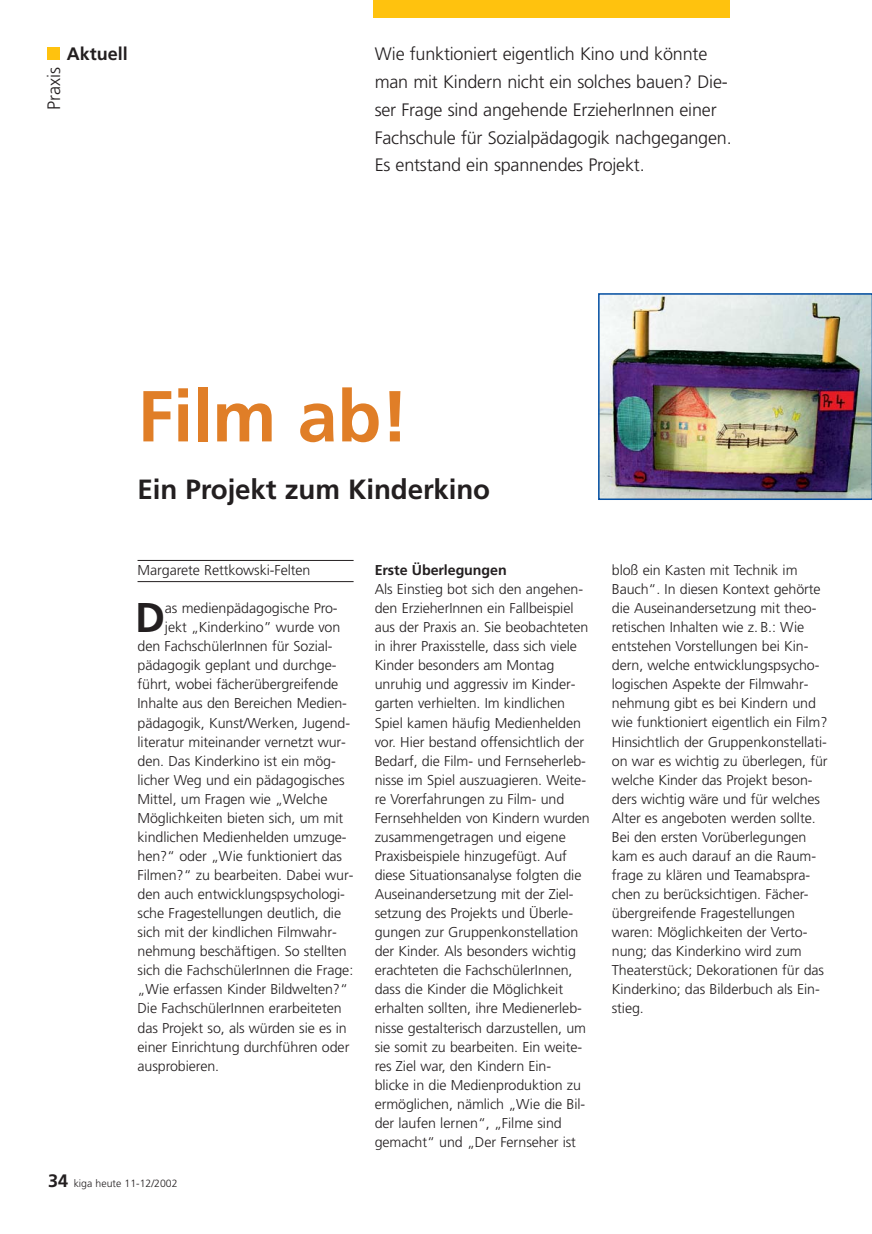
<style>
.page{position:relative;width:872px;height:1234px;background:#fff}
.page>*{position:absolute;margin:0;border:0;box-sizing:border-box;transform-origin:0 0}
.t1{font:700 72px "Frutiger";letter-spacing:-.005em;color:#e07e27}
.t2{font:700 41.55px "Frutiger";color:#231f20}
.t3{font:700 27.75px "Frutiger";letter-spacing:-.005em;color:#231f20}
.t4{font:300 18px/27.8px "Frutiger";letter-spacing:-.01em;color:#231f20}
.t5{font:700 18px "Frutiger";color:#231f20}
.t6{font:300 14.25px/19px "Frutiger";letter-spacing:-.005em;color:#231f20}
.t7{font:700 14.25px "Frutiger";letter-spacing:-.005em;color:#231f20}
.t8{font:300 10.5px "Frutiger";color:#231f20}
.s1{font-weight:700;font-size:18px}
</style>
<div class="page">
<div style="left:373px;top:0;width:356px;height:17px;background:#ffc20e"></div>
<div style="left:47px;top:47px;width:12px;height:13px;background:#ffc20e"></div>
<hr style="left:137px;top:560px;width:216px;height:1px;background:#231f20">
<hr style="left:137px;top:581px;width:216px;height:1px;background:#231f20">
<img style="left:598px;top:293px;width:274px;height:207px">
<p class="t5" style="left:67px;top:47px;width:63px">Aktuell</p>
<p class="t4" style="left:41px;top:110px;width:44px;rotate:-90deg">Praxis</p>
<p class="t4" style="left:375px;top:42px;width:358px">Wie funktioniert eigentlich Kino und könnte man mit Kindern nicht ein solches bauen? Die&shy;ser Frage sind angehende ErzieherInnen einer Fachschule für Sozialpädagogik nachgegangen.<br>Es entstand ein spannendes Projekt.</p>
<h1 class="t1" style="left:137px;top:387px;width:273px">Film ab!</h1>
<h3 class="t3" style="left:137px;top:478px;width:354px">Ein Projekt zum Kinderkino</h3>
<p class="t6" style="left:137px;top:561px;width:174px">Margarete Rettkowski-Felten</p>
<h2 class="t2" style="left:135px;top:601px;width:31px">D</h2>
<p class="t6" style="left:165px;top:599px;width:174px">as medienpädagogische Pro-</p>
<p class="t6" style="left:165px;top:618px;width:177px">jekt „Kinderkino” wurde von</p>
<p class="t6" style="left:137px;top:637px;width:197px">den FachschülerInnen für Sozial-</p>
<p class="t6" style="left:137px;top:656px;width:200px">pädagogik geplant und durchge-</p>
<p class="t6" style="left:137px;top:675px;width:202px">führt, wobei fächerübergreifende</p>
<p class="t6" style="left:137px;top:695px;width:211px">Inhalte aus den Bereichen Medien-</p>
<p class="t6" style="left:137px;top:714px;width:214px">pädagogik, Kunst/Werken, Jugend-</p>
<p class="t6" style="left:137px;top:733px;width:210px">literatur miteinander vernetzt wur-</p>
<p class="t6" style="left:137px;top:752px;width:200px">den. Das Kinderkino ist ein mög-</p>
<p class="t6" style="left:137px;top:771px;width:209px">licher Weg und ein pädagogisches</p>
<p class="t6" style="left:137px;top:790px;width:191px">Mittel, um Fragen wie „Welche</p>
<p class="t6" style="left:137px;top:809px;width:207px">Möglichkeiten bieten sich, um mit</p>
<p class="t6" style="left:137px;top:828px;width:211px">kindlichen Medienhelden umzuge-</p>
<p class="t6" style="left:137px;top:847px;width:206px">hen?“ oder „Wie funktioniert das</p>
<p class="t6" style="left:137px;top:866px;width:217px">Filmen?“ zu bearbeiten. Dabei wur-</p>
<p class="t6" style="left:137px;top:885px;width:209px">den auch entwicklungspsychologi-</p>
<p class="t6" style="left:137px;top:904px;width:205px">sche Fragestellungen deutlich, die</p>
<p class="t6" style="left:137px;top:923px;width:201px">sich mit der kindlichen Filmwahr-</p>
<p class="t6" style="left:137px;top:942px;width:211px">nehmung beschäftigen. So stellten</p>
<p class="t6" style="left:137px;top:961px;width:217px">sich die FachschülerInnen die Frage:</p>
<p class="t6" style="left:137px;top:980px;width:212px">„Wie erfassen Kinder Bildwelten?“</p>
<p class="t6" style="left:137px;top:999px;width:206px">Die FachschülerInnen erarbeiteten</p>
<p class="t6" style="left:137px;top:1018px;width:211px">das Projekt so, als würden sie es in</p>
<p class="t6" style="left:137px;top:1037px;width:213px">einer Einrichtung durchführen oder</p>
<p class="t6" style="left:137px;top:1056px;width:83px">ausprobieren.</p>
<p class="t7" style="left:375px;top:564px;width:134px">Erste Überlegungen</p>
<p class="t6" style="left:375px;top:580px;width:217px">Als Einstieg bot sich den angehen&shy;den ErzieherInnen ein Fallbeispiel aus der Praxis an. Sie beobachteten in ihrer Praxisstelle, dass sich viele Kinder besonders am Montag unruhig und aggressiv im Kinder&shy;garten verhielten. Im kindlichen Spiel kamen häufig Medienhelden vor. Hier bestand offensichtlich der Bedarf, die Film- und Fernseherleb&shy;nisse im Spiel auszuagieren. Weite&shy;re Vorerfahrungen zu Film- und Fernsehhelden von Kindern wurden zusammengetragen und eigene Praxisbeispiele hinzugefügt. Auf diese Situationsanalyse folgten die Auseinandersetzung mit der Ziel&shy;setzung des Projekts und Überle&shy;gungen zur Gruppenkonstellation der Kinder. Als besonders wichtig erachteten die FachschülerInnen, dass die Kinder die Möglichkeit erhalten sollten, ihre Medienerleb&shy;nisse gestalterisch darzustellen, um sie somit zu bearbeiten. Ein weite&shy;res Ziel war, den Kindern Ein-<br>blicke in die Medienproduktion zu ermöglichen, nämlich „Wie die Bil&shy;der laufen lernen“, „Filme sind gemacht“ und „Der Fernseher ist</p>
<p class="t6" style="left:612px;top:561px;width:217px">bloß ein Kasten mit Technik im<br>Bauch“. In diesen Kontext gehörte die Auseinandersetzung mit theo&shy;retischen Inhalten wie z. B.: Wie entstehen Vorstellungen bei Kin&shy;dern, welche entwicklungspsycho&shy;logischen Aspekte der Filmwahr&shy;nehmung gibt es bei Kindern und wie funktioniert eigentlich ein Film?<br>Hinsichtlich der Gruppenkonstellati&shy;on war es wichtig zu überlegen, für welche Kinder das Projekt beson&shy;ders wichtig wäre und für welches<br>Alter es angeboten werden sollte.<br>Bei den ersten Vorüberlegungen kam es auch darauf an die Raum&shy;frage zu klären und Teamabspra&shy;chen zu berücksichtigen. Fächer&shy;übergreifende Fragestellungen waren: Möglichkeiten der Verto&shy;nung; das Kinderkino wird zum<br>Theaterstück; Dekorationen für das<br>Kinderkino; das Bilderbuch als Ein&shy;stieg.</p>
<p class="t8" style="left:48px;top:1179px;width:131px"><span class="s1">34</span> kiga heute 11-12/2002</p>
</div>
